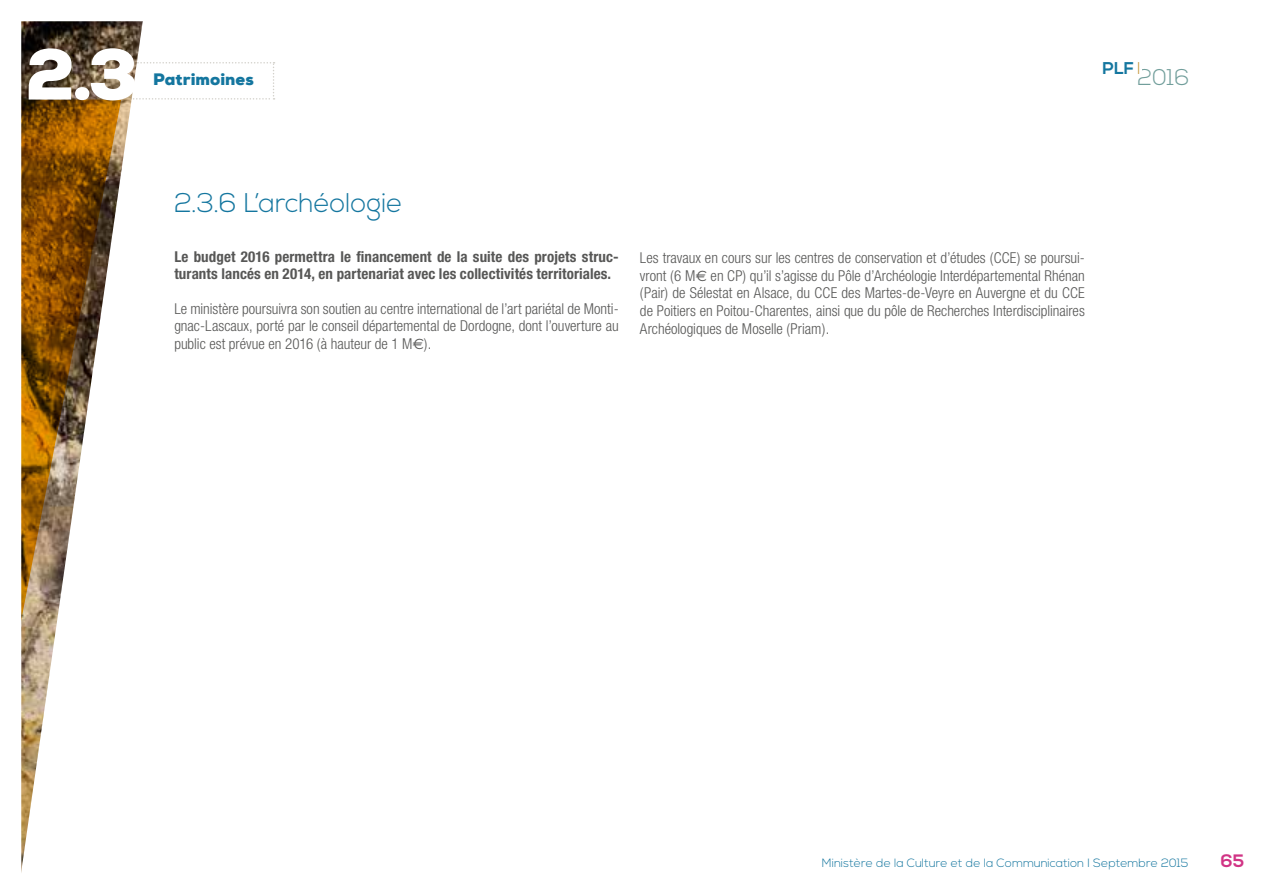
<style>
.page{position:relative;width:1263px;height:893px;background:#fff}
.page>*{position:absolute;margin:0;border:0;box-sizing:border-box;transform-origin:0 0}
.t1{font:900 72px "Nexa";color:#fff}
.t2{font:300 27px "Nexa";color:#14769f}
.t3{font:300 22.65px "Nexa";color:#719e9b}
.t4{font:700 18px "Nexa";color:#d13485}
.t5{font:700 16.95px "Nexa";color:#14769f}
.t6{font:900 16.5px "Nexa";letter-spacing:.005em;color:#14769f}
.t7{font:300 condensed 15px/17.7px "Helvetica Neue";color:#575756;text-align:justify}
.t8{font:700 condensed 15px/17.4px "Helvetica Neue LT Std";letter-spacing:.005em;color:#575756}
.t9{font:300 12px "Nexa";color:#14769f}
.s1{font-weight:300;color:#c69539}
.s2{font-family:"Euro Sans";font-weight:400;font-stretch:normal}
</style>
<div class="page">
<svg style="left:239px;top:62px;width:36px;height:38px"></svg>
<svg style="left:21px;top:21px;width:218px;height:852px"></svg>
<h1 class="t1" style="left:25px;top:28px;width:114px">2.3</h1>
<p class="t6" style="left:153px;top:69px;width:102px">Patrimoines</p>
<p class="t5" style="left:1102px;top:59px;width:40px">PLF <span class="s1">I</span></p>
<h3 class="t3" style="left:1137px;top:64px;width:54px">2016</h3>
<h2 class="t2" style="left:174px;top:187px;width:230px">2.3.6 L’archéologie</h2>
<p class="t8" style="left:174px;top:247px;width:446px">Le budget 2016 permettra le financement de la suite des projets struc&shy;turants lancés en 2014, en partenariat avec les collectivités territoriales.</p>
<p class="t7" style="left:174px;top:300px;width:446px">Le ministère poursuivra son soutien au centre international de l’art pariétal de Monti&shy;gnac-Lascaux, porté par le conseil départemental de Dordogne, dont l’ouverture au public est prévue en 2016 (à hauteur de 1 M<span class="s2">€</span>).</p>
<p class="t7" style="left:640px;top:249px;width:446px">Les travaux en cours sur les centres de conservation et d’études (CCE) se poursui&shy;vront (6 M<span class="s2">€</span> en CP) qu’il s’agisse du Pôle d’Archéologie Interdépartemental Rhénan (Pair) de Sélestat en Alsace, du CCE des Martes-de-Veyre en Auvergne et du CCE de Poitiers en Poitou-Charentes, ainsi que du pôle de Recherches Interdisciplinaires Archéologiques de Moselle (Priam).</p>
<p class="t9" style="left:822px;top:855px;width:368px">Ministère de la Culture et de la Communication I Septembre 2015</p>
<p class="t4" style="left:1221px;top:850px;width:25px">65</p>
</div>
